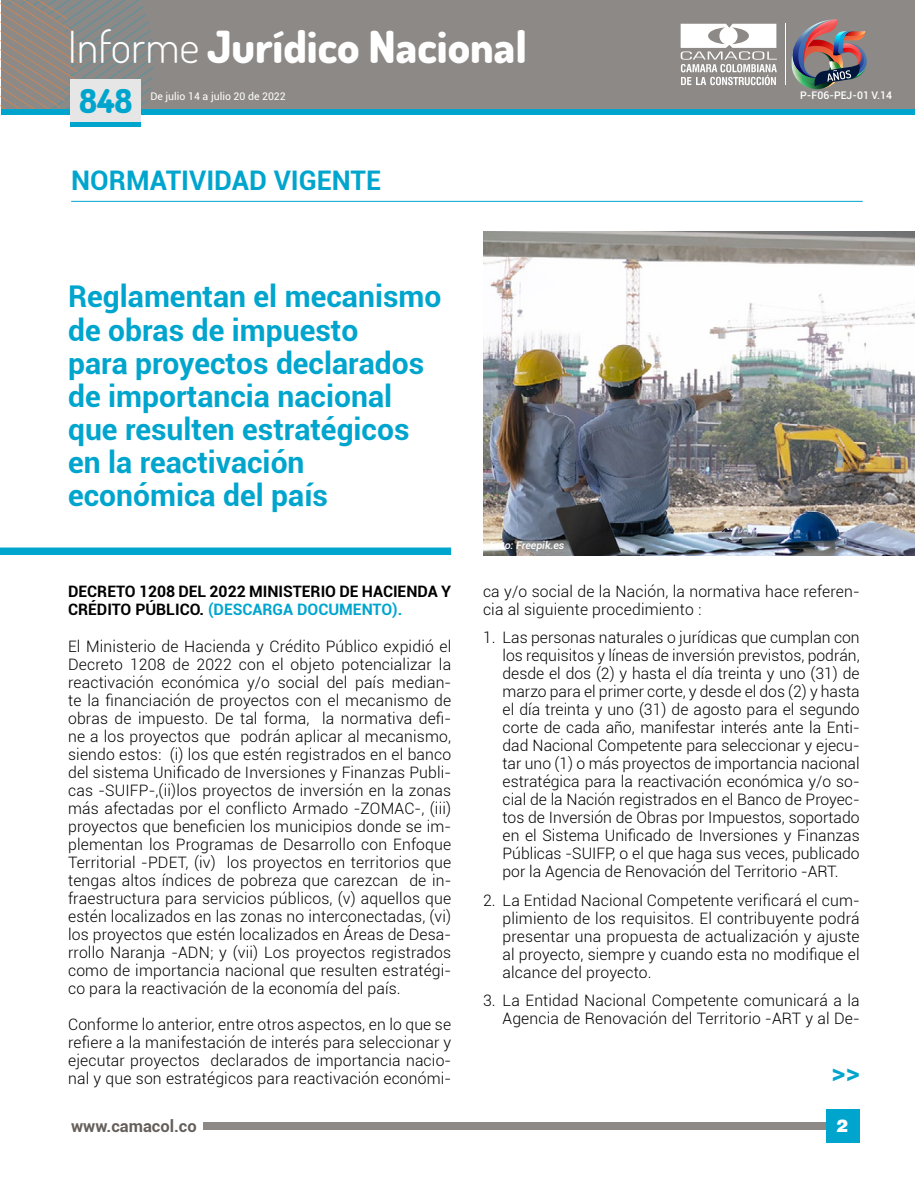
<style>
.page{position:relative;width:915px;height:1191px;background:#fff}
.page>*{position:absolute;margin:0;border:0;box-sizing:border-box;transform-origin:0 0}
.t1{font:800 44.25px "Dosis";color:#fff}
.t2{font:800 33px "Dosis";color:#00a5ce}
.t3{font:700 30px/33px "Roboto";color:#00a5ce}
.t4{font:700 27px "Roboto";color:#00a5ce}
.t5{font:900 19.5px "Roboto";color:#fff}
.t6{font:900 19.5px "Helvetica";color:#fff}
.t7{font:700 16.5px "Roboto";color:#66605c}
.t8{font:300 15.75px/18px "Roboto";letter-spacing:.01em;color:#000;text-align:justify}
.t9{font:700 15.75px/18px "Roboto";color:#000}
.t10{font:10.5px "Roboto";color:#fff}
.t11{font:500 10.5px "Roboto";color:#fff}
.t12{font:italic 500 10.5px "Roboto";color:#fff}
.s1{font-weight:300}
.s2{color:#00a5ce}
</style>
<div class="page">
<div style="left:203px;top:1122px;width:655px;height:7px;background:#8c8986"></div>
<div style="left:825px;top:1109px;width:33px;height:34px;background:#00a5ce"></div>
<div style="left:1px;top:0;width:913px;height:108px;background:#8c8986"></div>
<div style="left:1px;top:109px;width:913px;height:5px;background:#00a5ce"></div>
<svg style="left:1px;top:0;width:158px;height:109px"></svg>
<div style="left:70px;top:122px;width:70px;height:5px;background:#00a5ce"></div>
<div style="left:70px;top:79px;width:70px;height:43px;background:#e7e6e6"></div>
<img style="left:791px;top:19px;width:75px;height:70px">
<svg style="left:680px;top:24px;width:96px;height:61px"></svg>
<hr style="left:785px;top:24px;width:1px;height:61px;background:#fff">
<div style="left:0;top:547px;width:451px;height:8px;background:#00a5ce"></div>
<hr style="left:71px;top:201px;width:791px;height:1px;background:#00a5ce">
<img style="left:483px;top:232px;width:431px;height:323px">
<h1 class="t1" style="left:68px;top:18px;width:460px"><span class="s1">Informe</span> Jurídico Nacional</h1>
<h2 class="t2" style="left:79px;top:80px;width:55px">848</h2>
<p class="t10" style="left:150px;top:89px;width:137px">De julio 14 a julio 20 de 2022</p>
<h3 class="t4" style="left:71px;top:162px;width:311px">Normatividad vig ente</h3>
<h3 class="t3" style="left:68px;top:279px;width:375px">Reglamentan el mecanismo de obras de impuesto<br>para proyectos declarados de importancia nacional que resulten estratégicos en la reactivación económica del país</h3>
<p class="t11" style="left:800px;top:87px;width:93px">P-F06-PEJ-01 V.14</p>
<p class="t9" style="left:68px;top:581px;width:384px">Decreto 1208 del 2022 Mi nisterio de Hacienda y<br>Crédito Público. <span class="s2">(Descarga Documento).</span></p>
<p class="t8" style="left:68px;top:637px;width:384px">El Ministerio de Hacienda y Crédito Público expidió el Decreto 1208 de 2022 con el objeto potencializar la reactivación económica y/o social del país median&shy;te la financiación de proyectos con el mecanismo de obras de impuesto. De tal forma, la normativa defi&shy;ne a los proyectos que podrán aplicar al mecanismo, siendo estos: (i) los que estén registrados en el banco del sistema Unificado de Inversiones y Finanzas Publi&shy;cas -SUIFP-,(ii)los proyectos de inversión en la zonas más afectadas por el conflicto Armado -ZOMAC-, (iii) proyectos que beneficien los municipios donde se im&shy;plementan los Programas de Desarrollo con Enfoque Territorial -PDET, (iv) los proyectos en territorios que tengas altos índices de pobreza que carezcan de in&shy;fraestructura para servicios públicos, (v) aquellos que estén localizados en las zonas no interconectadas, (vi) los proyectos que estén localizados en Áreas de Desa&shy;rrollo Naranja -ADN; y (vii) Los proyectos registrados como de importancia nacional que resulten estratégi&shy;co para la reactivación de la economía del país.</p>
<p class="t8" style="left:68px;top:1015px;width:384px">Conforme lo anterior, entre otros aspectos, en lo que se refiere a la manifestación de interés para seleccionar y ejecutar proyectos declarados de importancia nacio&shy;nal y que son estratégicos para reactivación económi-</p>
<p class="t12" style="left:489px;top:538px;width:76px">Foto: Freepik.es</p>
<p class="t8" style="left:483px;top:581px;width:378px">ca y/o social de la Nación, la normativa hace referen&shy;cia al siguiente procedimiento :</p>
<p class="t8" style="left:502px;top:628px;width:358px;text-indent:-19px">1. Las personas naturales o jurídicas que cumplan con los requisitos y líneas de inversión previstos, podrán, desde el dos (2) y hasta el día treinta y uno (31) de marzo para el primer corte, y desde el dos (2) y hasta el día treinta y uno (31) de agosto para el segundo corte de cada año, manifestar interés ante la Enti&shy;dad Nacional Competente para seleccionar y ejecu&shy;tar uno (1) o más proyectos de importancia nacional estratégica para la reactivación económica y/o so&shy;cial de la Nación registrados en el Banco de Proyec&shy;tos de Inversión de Obras por Impuestos, soportado en el Sistema Unificado de Inversiones y Finanzas Públicas -SUIFP, o el que haga sus veces, publicado por la Agencia de Renovación del Territorio -ART.</p>
<p class="t8" style="left:502px;top:890px;width:358px;text-indent:-19px">2. La Entidad Nacional Competente verificará el cum&shy;plimiento de los requisitos. El contribuyente podrá presentar una propuesta de actualización y ajuste al proyecto, siempre y cuando esta no modifique el alcance del proyecto.</p>
<p class="t8" style="left:483px;top:991px;width:378px;text-align:right">3. La Entidad Nacional Competente comunicará a la<br>Agencia de Renovación del Territorio -ART y al De-</p>
<h3 class="t4" style="left:831px;top:1052px;width:30px">&gt;&gt;</h3>
<p class="t7" style="left:71px;top:1114px;width:127px">www.camacol.co</p>
<p class="t5" style="left:836px;top:1114px;width:13px">1</p>
<p class="t6" style="left:836px;top:1118px;width:13px">2</p>
</div>
